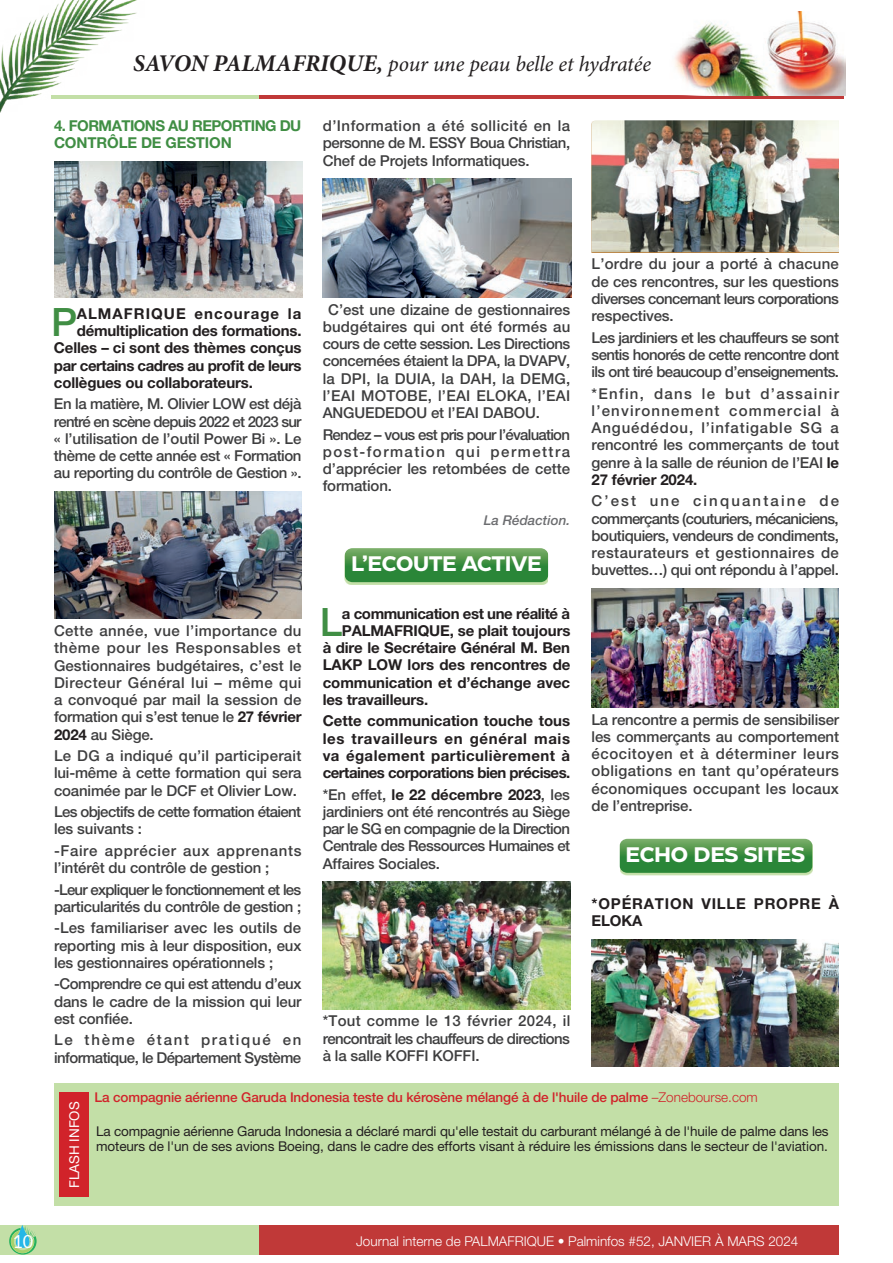
<style>
.page{position:relative;width:893px;height:1263px;background:#fff}
.page>*{position:absolute;margin:0;border:0;box-sizing:border-box;transform-origin:0 0}
.t1{font:500 39.15px "Helvetica Neue LT Pro";color:#408e44}
.t2{font:italic 21.75px "Minion Pro";letter-spacing:-.01em;color:#231f20}
.t3{font:700 21px "Eastman Roman Trial";letter-spacing:-.025em;color:#fff}
.t4{font:18px "Lato";color:#fff}
.t5{font:500 15px/17.2px "Helvetica Neue LT Pro";letter-spacing:-.01em;color:#3e3e3f;text-align:justify}
.t6{font:700 15px/17.2px "Helvetica Neue LT Pro";letter-spacing:-.01em;color:#231f20;text-align:justify}
.t7{font:500 15px/17.2px "Helvetica Neue LT Pro";letter-spacing:-.035em;color:#3e3e3f}
.t8{font:700 15px "Helvetica Neue LT Pro";letter-spacing:-.03em;color:#231f20}
.t9{font:500 15px/17.2px "Helvetica Neue LT Pro";letter-spacing:.045em;color:#3e3e3f}
.t10{font:500 15px/17.2px "Helvetica Neue LT Pro";letter-spacing:-.04em;color:#3e3e3f}
.t11{font:700 15px/17.2px "Helvetica Neue LT Pro";letter-spacing:-.04em;color:#408e44}
.t12{font:700 15px/17.2px "Helvetica Neue LT Pro";letter-spacing:.055em;color:#231f20}
.t13{font:700 15px "Helvetica Neue LT Pro";letter-spacing:.07em;color:#231f20}
.t14{font:13.5px/14.9px "Helvetica Neue LT Pro";letter-spacing:-.01em;color:#231f20}
.t15{font:500 13.5px "Helvetica Neue LT Pro";letter-spacing:-.01em;color:#d1232a}
.t16{font:300 13.5px "Helvetica Neue LT Pro";color:#fff}
.t17{font:italic 500 13.5px "Helvetica Neue LT Pro";color:#6c6d70}
.t18{font:13.5px "Helvetica Neue LT Pro";color:#fff}
.s1{font-weight:700;font-size:24px}
.s2{font-weight:700;color:#231f20}
.s3{font-weight:300}
</style>
<div class="page">
<img style="left:0;top:0;width:144px;height:112px">
<div style="left:0;top:1225px;width:260px;height:29px;background:#c3dfa7"></div>
<div style="left:260px;top:1225px;width:579px;height:29px;background:#c03938"></div>
<svg style="left:9px;top:1225px;width:28px;height:29px"></svg>
<hr style="left:51px;top:96px;width:209px;height:3px;background:#c3dfa7">
<hr style="left:260px;top:96px;width:584px;height:3px;background:#c03938">
<img style="left:637px;top:11px;width:209px;height:85px">
<div style="left:620px;top:841px;width:192px;height:34px;background:#c3dfa7"></div>
<svg style="left:620px;top:839px;width:192px;height:34px;background:#439146"></svg>
<div style="left:345px;top:550px;width:203px;height:34px;background:#a9d094"></div>
<svg style="left:345px;top:548px;width:203px;height:34px;background:#439246"></svg>
<img style="left:54px;top:161px;width:249px;height:136px">
<img style="left:54px;top:491px;width:247px;height:128px">
<img style="left:323px;top:178px;width:248px;height:119px">
<img style="left:323px;top:881px;width:247px;height:128px">
<img style="left:591px;top:120px;width:248px;height:132px">
<img style="left:591px;top:588px;width:248px;height:119px">
<img style="left:591px;top:939px;width:248px;height:128px">
<div style="left:55px;top:1083px;width:784px;height:123px;background:#c3dfa7"></div>
<div style="left:60px;top:1092px;width:29px;height:105px;background:#d1232a"></div>
<h2 class="t2" style="left:133px;top:49px;width:519px"><span class="s1">SAVON PALMAFRIQUE,</span> pour une peau belle et hydratée</h2>
<p class="t11" style="left:54px;top:117px;width:249px">4. FORMATIONS AU REPORTING DU<br>CONTRÔLE DE GESTION</p>
<p class="t5" style="left:323px;top:117px;width:249px">d’Information a été sollicité en la personne de M. ESSY Boua Christian, Chef de Projets Informatiques.</p>
<h1 class="t1" style="left:51px;top:299px;width:28px">P</h1>
<p class="t13" style="left:77px;top:304px;width:226px">ALMAFRIQUE encourage la</p>
<p class="t6" style="left:77px;top:322px;width:226px">démultiplication des formations.</p>
<p class="t6" style="left:54px;top:339px;width:249px">Celles – ci sont des thèmes conçus</p>
<p class="t8" style="left:54px;top:356px;width:249px">par certains cadres au profit de leurs</p>
<p class="t6" style="left:54px;top:374px;width:200px">collègues ou collaborateurs.</p>
<p class="t5" style="left:54px;top:395px;width:249px">En la matière, M. Olivier LOW est déjà rentré en scène depuis 2022 et 2023 sur « l’utilisation de l’outil Power Bi ». Le thème de cette année est « Formation au reporting du contrôle de Gestion ».</p>
<p class="t5" style="left:54px;top:622px;width:249px">Cette année, vue l’importance du thème pour les Responsables et Gestionnaires budgétaires, c’est le Directeur Général lui – même qui a convoqué par mail la session de formation qui s’est tenue le <span class="s2">27 février 2024</span> au Siège.</p>
<p class="t5" style="left:54px;top:747px;width:249px">Le DG a indiqué qu’il participerait lui-même à cette formation qui sera coanimée par le DCF et Olivier Low.</p>
<p class="t10" style="left:54px;top:803px;width:249px">Les objectifs de cette formation étaient les suivants :</p>
<p class="t9" style="left:54px;top:842px;width:249px">-Faire apprécier aux apprenants l’intérêt du contrôle de gestion ;</p>
<p class="t7" style="left:54px;top:880px;width:249px">-Leur expliquer le fonctionnement et les particularités du contrôle de gestion ;</p>
<p class="t5" style="left:54px;top:919px;width:249px">-Les familiariser avec les outils de reporting mis à leur disposition, eux les gestionnaires opérationnels ;</p>
<p class="t5" style="left:54px;top:975px;width:249px">-Comprendre ce qui est attendu d’eux dans le cadre de la mission qui leur est confiée.</p>
<p class="t7" style="left:54px;top:1031px;width:249px">Le thème étant pratiqué en informatique, le Département Système</p>
<p class="t5" style="left:323px;top:300px;width:249px;text-indent:5px">C’est une dizaine de gestionnaires budgétaires qui ont été formés au cours de cette session. Les Directions concernées étaient la DPA, la DVAPV, la DPI, la DUIA, la DAH, la DEMG, l’EAI MOTOBE, l’EAI ELOKA, l’EAI ANGUEDEDOU et l’EAI DABOU.</p>
<p class="t5" style="left:323px;top:425px;width:249px">Rendez – vous est pris pour l’évaluation post-formation qui permettra d’apprécier les retombées de cette formation.</p>
<p class="t17" style="left:484px;top:512px;width:88px">La Rédaction.</p>
<h3 class="t3" style="left:351px;top:547px;width:192px">L’ECOUTE ACTIVE</h3>
<h1 class="t1" style="left:320px;top:599px;width:24px">L</h1>
<p class="t8" style="left:342px;top:604px;width:230px">a communication est une réalité à</p>
<p class="t6" style="left:342px;top:622px;width:230px">PALMAFRIQUE, se plait toujours</p>
<p class="t6" style="left:323px;top:639px;width:249px">à dire le Secrétaire Général M. Ben</p>
<p class="t6" style="left:323px;top:656px;width:249px">LAKP LOW lors des rencontres de</p>
<p class="t6" style="left:323px;top:673px;width:249px">communication et d’échange avec</p>
<p class="t6" style="left:323px;top:691px;width:107px">les travailleurs.</p>
<p class="t6" style="left:323px;top:712px;width:249px">Cette communication touche tous les travailleurs en général mais va également particulièrement à certaines corporations bien précises.</p>
<p class="t5" style="left:323px;top:785px;width:249px">*En effet, <span class="s2">le 22 décembre 2023</span>, les jardiniers ont été rencontrés au Siège par le SG en compagnie de la Direction Centrale des Ressources Humaines et Affaires Sociales.</p>
<p class="t5" style="left:323px;top:1012px;width:249px">*Tout comme le 13 février 2024, il rencontrait les chauffeurs de directions à la salle KOFFI KOFFI.</p>
<p class="t5" style="left:591px;top:255px;width:249px">L’ordre du jour a porté à chacune de ces rencontres, sur les questions diverses concernant leurs corporations respectives.</p>
<p class="t5" style="left:591px;top:329px;width:249px">Les jardiniers et les chauffeurs se sont sentis honorés de cette rencontre dont ils ont tiré beaucoup d’enseignements.</p>
<p class="t5" style="left:591px;top:385px;width:249px">*Enfin, dans le but d’assainir l’environnement commercial à Anguédédou, l’infatigable SG a rencontré les commerçants de tout genre à la salle de réunion de l’EAI <span class="s2">le 27 février 2024.</span></p>
<p class="t5" style="left:591px;top:492px;width:249px">C’est une cinquantaine de commerçants (couturiers, mécaniciens, boutiquiers, vendeurs de condiments, restaurateurs et gestionnaires de buvettes…) qui ont répondu à l’appel.</p>
<p class="t5" style="left:591px;top:710px;width:249px">La rencontre a permis de sensibiliser les commerçants au comportement écocitoyen et à déterminer leurs obligations en tant qu’opérateurs économiques occupant les locaux de l’entreprise.</p>
<h3 class="t3" style="left:625px;top:838px;width:181px">ECHO DES SITES</h3>
<p class="t12" style="left:591px;top:895px;width:249px">*OPÉRATION VILLE PROPRE À<br>ELOKA</p>
<p class="t18" style="left:66px;top:1188px;width:88px;rotate:-90deg">FLASH INFOS</p>
<p class="t15" style="left:95px;top:1089px;width:665px">La compagnie aérienne Garuda Indonesia teste du kérosène mélangé à de l'huile de palme <span class="s3">–Zonebourse.com</span></p>
<p class="t14" style="left:96px;top:1124px;width:734px">La compagnie aérienne Garuda Indonesia a déclaré mardi qu'elle testait du carburant mélangé à de l'huile de palme dans les moteurs de l'un de ses avions Boeing, dans le cadre des efforts visant à réduire les émissions dans le secteur de l'aviation.</p>
<p class="t4" style="left:12px;top:1231px;width:22px">10</p>
<p class="t16" style="left:356px;top:1232px;width:444px">Journal interne de PALMAFRIQUE • Palminfos #52, JANVIER À MARS 2024</p>
</div>
